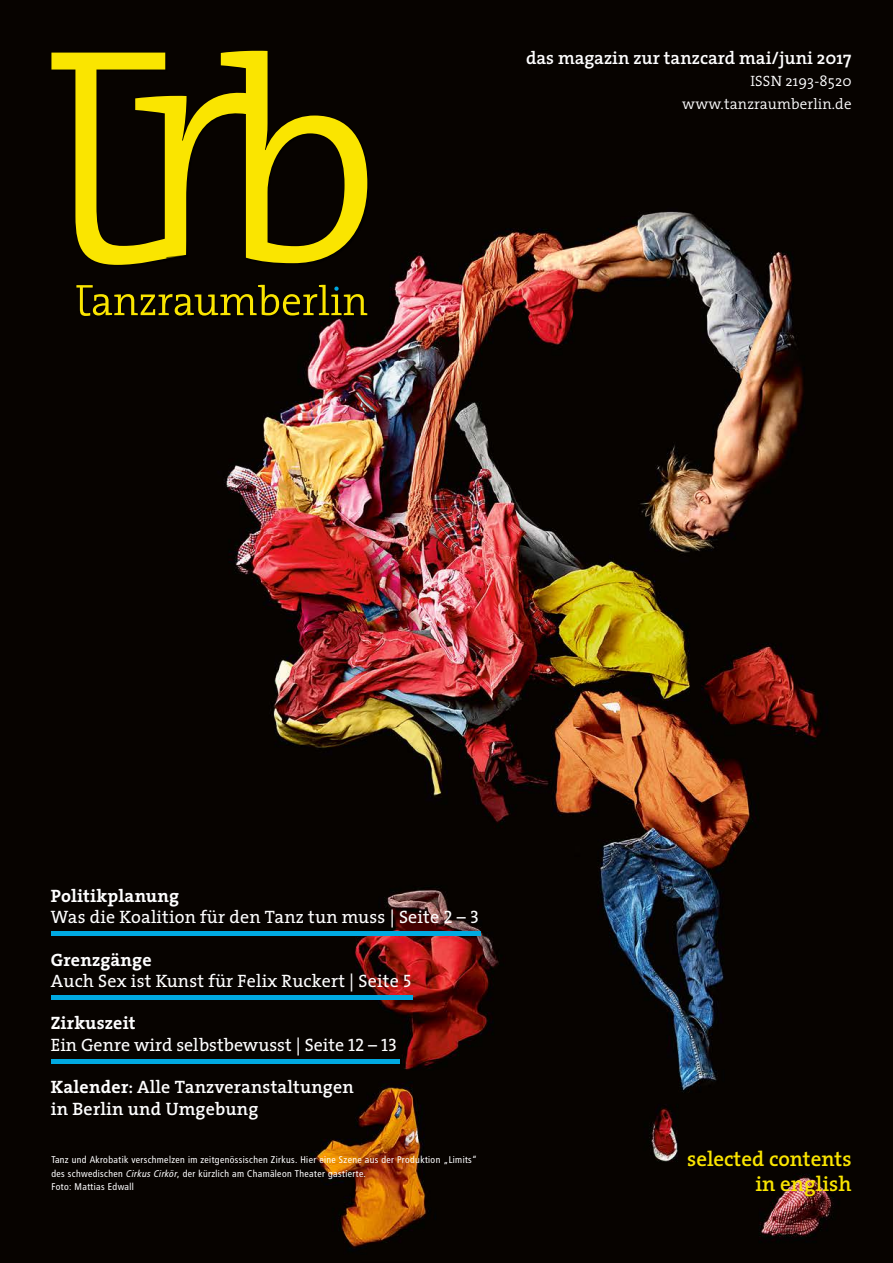
<style>
.page{position:relative;width:893px;height:1263px;background:#fff}
.page>*{position:absolute;margin:0;border:0;box-sizing:border-box;transform-origin:0 0}
.t1{font:600 21px/25.2px "The Serif";color:#fae500;text-align:right}
.t2{font:18px/21.6px "The Serif";letter-spacing:.01em;color:#fff}
.t3{font:600 18px/21.6px "The Serif";letter-spacing:.005em;color:#fff}
.t4{font:300 15px/22.5px "The Serif";letter-spacing:.01em;color:#fff;text-align:right}
.t5{font:9.75px/13.5px "Transit Print OT";color:#fff}
.s1{font-weight:700}
.s2{font-family:"The Serif Caps"}
.s3{font-style:italic}
</style>
<div class="page">
<img style="left:0;top:0;width:893px;height:1263px">
<svg style="left:51px;top:51px;width:316px;height:214px;background:#584e00"></svg>
<hr style="left:51px;top:1059px;width:348px;height:4px;background:#00a9e1">
<div style="left:78px;top:286px;width:291px;height:32px;background:#000"></div>
<svg style="left:76px;top:285px;width:291px;height:31px"></svg>
<hr style="left:51px;top:995px;width:361px;height:4px;background:#00a9e1">
<hr style="left:51px;top:931px;width:429px;height:4px;background:#00a9e1">
<h2 class="t3" style="left:526px;top:46px;width:327px">das magazin zur tanzcard mai/juni 2017</h2>
<h3 class="t4" style="left:682px;top:70px;width:171px">ISSN 2193-8520 www.tanzraumberlin.de</h3>
<h2 class="t2" style="left:51px;top:884px;width:430px"><span class="s1">Politikplanung<br></span>Was die Koalition für den Tanz tun muss | Seite <span class="s2">2</span> – <span class="s2">3</span></h2>
<h2 class="t2" style="left:51px;top:948px;width:362px"><span class="s1">Grenzgänge<br></span>Auch Sex ist Kunst für Felix Ruckert | Seite <span class="s2">5</span></h2>
<h2 class="t2" style="left:51px;top:1012px;width:348px"><span class="s1">Zirkuszeit<br></span>Ein Genre wird selbstbewusst | Seite <span class="s2">12 – 13</span></h2>
<h2 class="t3" style="left:51px;top:1076px;width:305px"><span class="s1">Kalender</span>: Alle Tanzveranstaltungen in Berlin und Umgebung</h2>
<p class="t5" style="left:51px;top:1153px;width:428px">Tanz und Akrobatik verschmelzen im zeitgenössischen Zirkus. Hier eine Szene aus der Produktion „Limits“ des schwedischen <span class="s3">Cirkus Cirkör</span>, der kürzlich am Chamäleon Theater gastierte.<br>Foto: Mattias Edwall</p>
<h1 class="t1" style="left:687px;top:1145px;width:166px">selected contents in english</h1>
</div>
